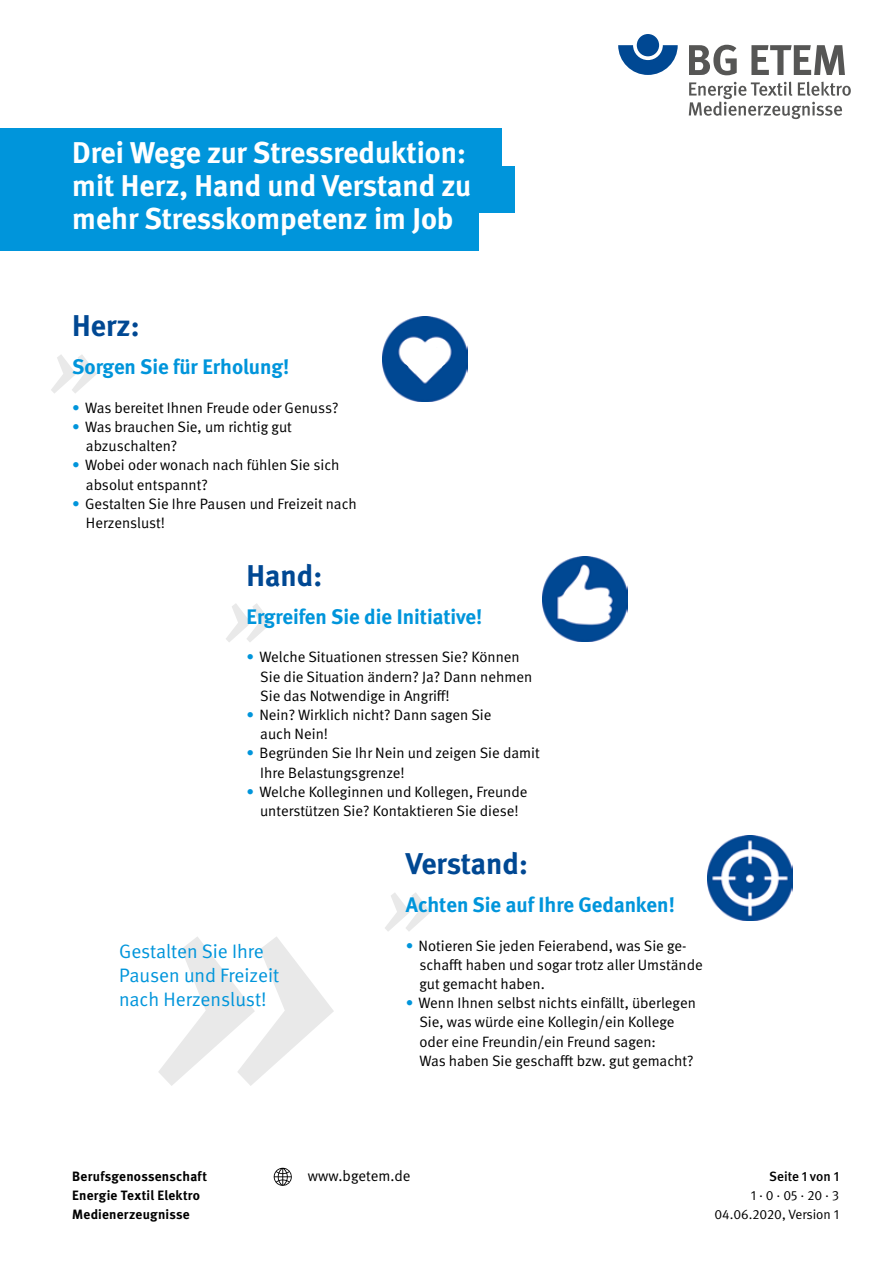
<style>
.page{position:relative;width:893px;height:1263px;background:#fff}
.page>*{position:absolute;margin:0;border:0;box-sizing:border-box;transform-origin:0 0}
.t1{font:italic 700 328.2px "DGUV Meta Serif";color:#e9e9e9}
.t2{font:700 30px/33px "DGUV Meta";color:#fff}
.t3{font:700 30px "DGUV Meta";color:#004893}
.t4{font:700 21px "DGUV Meta";color:#0095db}
.t5{font:19.5px/24px "DGUV Meta";color:#0095db}
.t6{font:15px/19.2px "DGUV Meta";color:#000}
.t7{font:700 13.5px/19.2px "DGUV Meta";letter-spacing:.02em;color:#000}
.t8{font:13.5px/19.2px "DGUV Meta";color:#000;text-align:right}
.t9{font:500 13.5px "DGUV Meta";color:#000}
.s1{color:#0095db}
</style>
<div class="page">
<div style="left:0;top:210px;width:478px;height:41px;background:#0095db"></div>
<div style="left:0;top:166px;width:514px;height:47px;background:#0095db"></div>
<div style="left:0;top:128px;width:502px;height:58px;background:#0095db"></div>
<svg style="left:385px;top:893px;width:46px;height:38px"></svg>
<svg style="left:226px;top:603px;width:46px;height:39px"></svg>
<svg style="left:51px;top:355px;width:46px;height:38px"></svg>
<img style="left:542px;top:557px;width:85px;height:85px">
<img style="left:708px;top:835px;width:85px;height:85px">
<img style="left:383px;top:317px;width:85px;height:85px">
<svg style="left:403px;top:347px;width:42px;height:27px"></svg>
<svg style="left:274px;top:1168px;width:18px;height:18px"></svg>
<svg style="left:618px;top:45px;width:60px;height:30px"></svg>
<div style="left:637px;top:34px;width:22px;height:22px;background:#004893;border-radius:50%"></div>
<svg style="left:689px;top:45px;width:48px;height:30px"></svg>
<svg style="left:751px;top:45px;width:94px;height:30px"></svg>
<svg style="left:689px;top:82px;width:162px;height:37px"></svg>
<h2 class="t2" style="left:72px;top:137px;width:400px">Drei Wege zur Stressreduktion: mit Herz, Hand und Verstand zu mehr Stresskompetenz im Job</h2>
<h2 class="t3" style="left:72px;top:308px;width:69px">Herz:</h2>
<h3 class="t4" style="left:72px;top:355px;width:218px">Sorgen Sie für Erholung!</h3>
<p class="t6" style="left:72px;top:398px;width:268px"><span class="s1">•</span> Was bereitet Ihnen Freude oder Genuss?</p>
<p class="t6" style="left:86px;top:418px;width:207px;text-indent:-14px"><span class="s1">•</span> Was brauchen Sie, um richtig gut abzuschalten?</p>
<p class="t6" style="left:86px;top:456px;width:255px;text-indent:-14px"><span class="s1">•</span> Wobei oder wonach nach fühlen Sie sich absolut entspannt?</p>
<p class="t6" style="left:86px;top:494px;width:273px;text-indent:-14px"><span class="s1">•</span> Gestalten Sie Ihre Pausen und Freizeit nach<br>Herzenslust!</p>
<h2 class="t3" style="left:247px;top:557px;width:77px">Hand:</h2>
<h3 class="t4" style="left:247px;top:604px;width:237px">Ergreifen Sie die Initiative!</h3>
<p class="t6" style="left:260px;top:648px;width:274px;text-indent:-14px"><span class="s1">•</span> Welche Situationen stressen Sie? Können<br>Sie die Situation ändern? Ja? Dann nehmen<br>Sie das Notwendige in Angriff!</p>
<p class="t6" style="left:260px;top:706px;width:233px;text-indent:-14px"><span class="s1">•</span> Nein? Wirklich nicht? Dann sagen Sie auch Nein!</p>
<p class="t6" style="left:260px;top:744px;width:281px;text-indent:-14px"><span class="s1">•</span> Begründen Sie Ihr Nein und zeigen Sie damit<br>Ihre Belastungsgrenze!</p>
<p class="t6" style="left:247px;top:782px;width:282px;text-align:center"><span class="s1">•</span> Welche Kolleginnen und Kollegen, Freunde unterstützen Sie? Kontaktieren Sie diese!</p>
<h1 class="t1" style="left:148px;top:778px;width:198px">»</h1>
<h3 class="t5" style="left:119px;top:940px;width:162px">Gestalten Sie Ihre<br>Pausen und Freizeit nach Herzenslust!</h3>
<h2 class="t3" style="left:406px;top:845px;width:124px">Verstand:</h2>
<h3 class="t4" style="left:406px;top:892px;width:271px">Achten Sie auf Ihre Gedanken!</h3>
<p class="t6" style="left:419px;top:936px;width:285px;text-indent:-14px"><span class="s1">•</span> Notieren Sie jeden Feierabend, was Sie ge&shy;schafft haben und sogar trotz aller Umstände gut gemacht haben.</p>
<p class="t6" style="left:419px;top:994px;width:278px;text-indent:-14px"><span class="s1">•</span> Wenn Ihnen selbst nichts einfällt, überlegen Sie, was würde eine Kollegin/ein Kollege oder eine Freundin/ein Freund sagen:<br>Was haben Sie geschafft bzw. gut gemacht?</p>
<p class="t7" style="left:72px;top:1167px;width:136px">Berufsgenossenschaft<br>Energie Textil Elektro<br>Medienerzeugnisse</p>
<p class="t6" style="left:308px;top:1166px;width:104px">www.bgetem.de</p>
<p class="t9" style="left:769px;top:1168px;width:71px">Seite 1 von 1</p>
<p class="t8" style="left:714px;top:1186px;width:126px">1 · 0 · 05 · 20 · 3<br>04.06.2020, Version 1</p>
</div>
